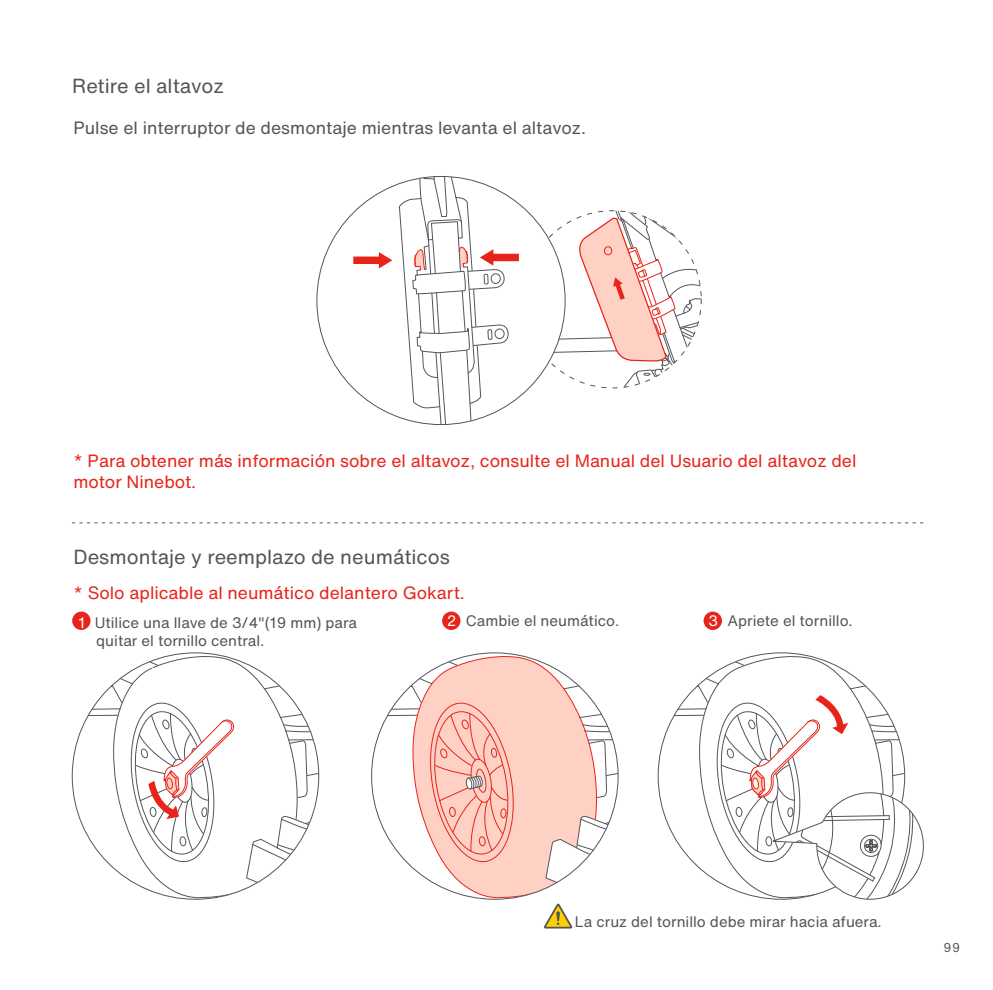
<style>
.page{position:relative;width:993px;height:990px;background:#fff}
.page>*{position:absolute;margin:0;border:0;box-sizing:border-box;transform-origin:0 0}
.t1{font:20px "Helvetica Now Text";color:#54555a}
.t2{font:17.5px/21px "Helvetica Now Text";color:#e72419}
.t3{font:17.5px "Helvetica Now Text";color:#54555a}
.t4{font:15px/17.5px "Helvetica Now Text";color:#54555a}
.t5{font:12.5px "Helvetica Now Text";color:#54555a}
.s1{color:#fff}
</style>
<div class="page">
<div style="left:703px;top:611px;width:18px;height:19px;background:#e72419;border-radius:50%"></div>
<svg style="left:544px;top:903px;width:28px;height:25px"></svg>
<svg style="left:72px;top:522px;width:851px;height:1px"></svg>
<svg style="left:528px;top:211px;width:173px;height:177px"></svg>
<div style="left:317px;top:176px;width:248px;height:248px;background:#fff;border-radius:50%"></div>
<svg style="left:353px;top:252px;width:39px;height:16px"></svg>
<svg style="left:398px;top:176px;width:120px;height:248px"></svg>
<svg style="left:412px;top:654px;width:132px;height:245px;fill:#ffd0c4"></svg>
<svg style="left:544px;top:662px;width:74px;height:228px"></svg>
<svg style="left:371px;top:653px;width:147px;height:213px"></svg>
<svg style="left:72px;top:653px;width:246px;height:246px"></svg>
<div style="left:72px;top:611px;width:18px;height:19px;background:#e72419;border-radius:50%"></div>
<div style="left:442px;top:611px;width:18px;height:19px;background:#e72419;border-radius:50%"></div>
<svg style="left:658px;top:653px;width:266px;height:247px"></svg>
<p class="t1" style="left:72px;top:70px;width:153px">Retire el altavoz</p>
<p class="t3" style="left:73px;top:114px;width:514px">Pulse el interruptor de desmontaje mientras levanta el altavoz.</p>
<p class="t2" style="left:73px;top:449px;width:784px">* Para obtener más información sobre el altavoz, consulte el Manual del Usuario del altavoz del motor Ninebot.</p>
<p class="t1" style="left:73px;top:542px;width:378px">Desmontaje y reemplazo de neumáticos</p>
<p class="t2" style="left:73px;top:581px;width:393px">* Solo aplicable al neumático delantero Gokart.</p>
<p class="t4" style="left:446px;top:612px;width:174px"><span class="s1">2</span> Cambie el neumático.</p>
<p class="t4" style="left:96px;top:613px;width:262px;text-indent:-18px"><span class="s1">1</span> Utilice una llave de 3/4"(19 mm) para quitar el tornillo central.</p>
<p class="t4" style="left:708px;top:612px;width:146px"><span class="s1">3</span> Apriete el tornillo.</p>
<p class="t4" style="left:574px;top:912px;width:308px">La cruz del tornillo debe mirar hacia afuera.</p>
<p class="t5" style="left:943px;top:938px;width:18px">99</p>
</div>
